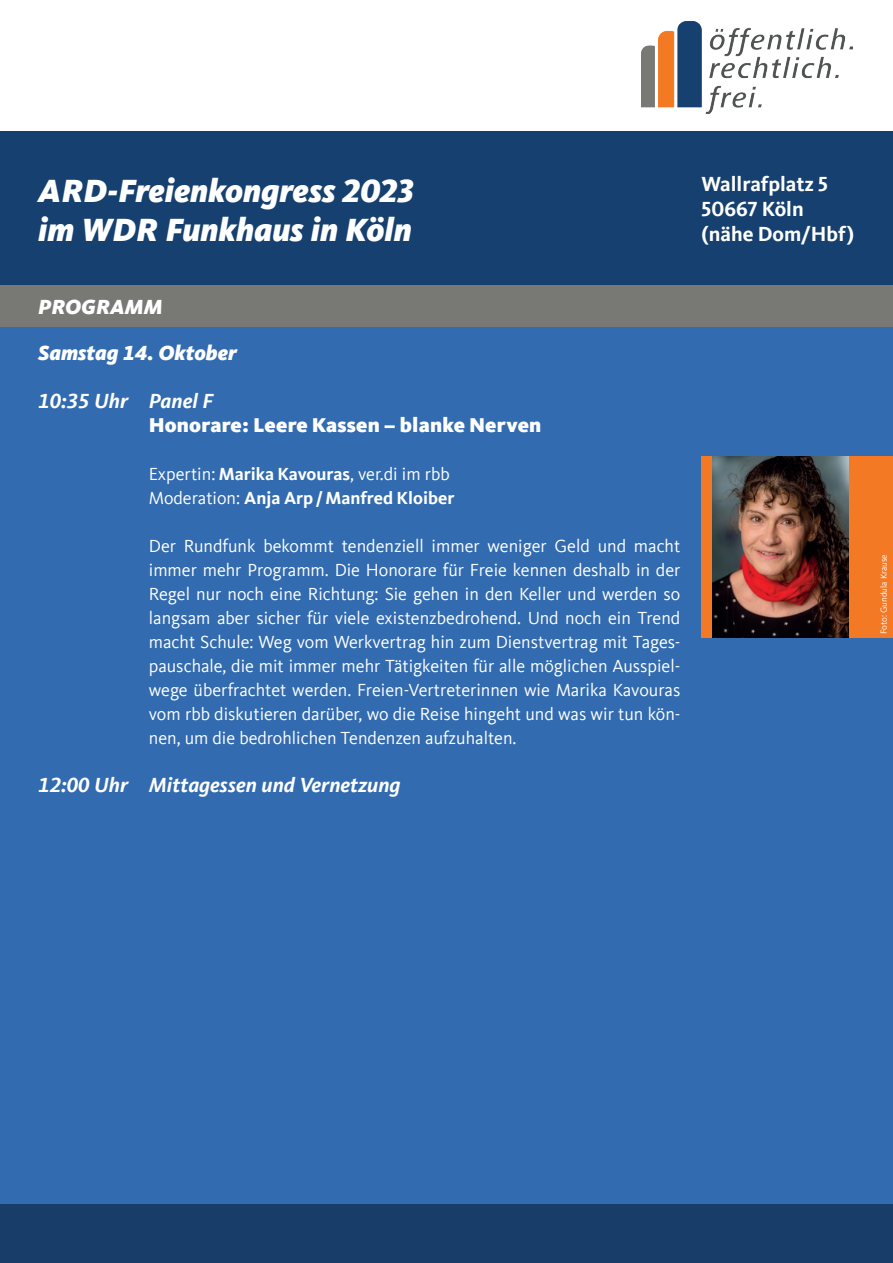
<style>
.page{position:relative;width:893px;height:1263px;background:#fff}
.page>*{position:absolute;margin:0;border:0;box-sizing:border-box;transform-origin:0 0}
.t1{font:italic 900 33px/39.6px "WDR Sans VZP";color:#fff}
.t2{font:italic 700 21px "WDR Sans VZT";color:#fff}
.t3{font:700 21px/25.2px "WDR Sans VZP";color:#fff}
.t4{font:900 21px "WDR Sans VZT";letter-spacing:.01em;color:#fff}
.t5{font:italic 900 21px "WDR Sans VZT";color:#fff}
.t6{font:italic 900 21px "WDR Sans VZP";color:#fff}
.t7{font:18px/24px "WDR Sans VZT";color:#fff;text-align:justify}
.t8{font:700 18px/24px "WDR Sans VZT";color:#fff}
.t9{font:9px "WDR Sans VZT";color:#fff}
.s1{font-weight:400}
</style>
<div class="page">
<img style="left:641px;top:21px;width:211px;height:92px">
<div style="left:0;top:132px;width:893px;height:153px;background:#16406f"></div>
<div style="left:0;top:1203px;width:893px;height:60px;background:#193d69"></div>
<div style="left:0;top:285px;width:893px;height:43px;background:#787875"></div>
<div style="left:0;top:327px;width:893px;height:876px;background:#326bb0"></div>
<div style="left:702px;top:456px;width:191px;height:181px;background:#f47924"></div>
<img style="left:712px;top:456px;width:136px;height:181px">
<h1 class="t1" style="left:38px;top:171px;width:377px">ARD-Freienkongress 2023 im WDR Funkhaus in Köln</h1>
<p class="t3" style="left:702px;top:171px;width:154px">Wallrafplatz 5<br>50667 Köln (nähe Dom/Hbf)</p>
<p class="t6" style="left:38px;top:295px;width:126px">PROGRAMM</p>
<p class="t5" style="left:38px;top:340px;width:200px">Samstag 14. Oktober</p>
<p class="t2" style="left:38px;top:389px;width:91px">10:35 Uhr</p>
<p class="t2" style="left:149px;top:388px;width:66px">Panel F</p>
<p class="t4" style="left:149px;top:412px;width:394px">Honorare: Leere Kassen – blanke Nerven</p>
<p class="t8" style="left:149px;top:462px;width:307px"><span class="s1">Expertin:</span> Marika Kavouras<span class="s1">, ver.di im rbb<br>Moderation:</span> Anja Arp/Manfred Kloiber</p>
<p class="t7" style="left:149px;top:534px;width:533px">Der Rundfunk bekommt tendenziell immer weniger Geld und macht immer mehr Programm. Die Honorare für Freie kennen deshalb in der Regel nur noch eine Richtung: Sie gehen in den Keller und werden so langsam aber sicher für viele existenzbedrohend. Und noch ein Trend macht Schule: Weg vom Werkvertrag hin zum Dienstvertrag mit Tages&shy;pauschale, die mit immer mehr Tätigkeiten für alle möglichen Ausspiel&shy;wege überfrachtet werden. Freien-Vertreterinnen wie Marika Kavouras vom rbb diskutieren darüber, wo die Reise hingeht und was wir tun kön&shy;nen, um die bedrohlichen Tendenzen aufzuhalten.</p>
<p class="t2" style="left:149px;top:772px;width:253px">Mittagessen und Vernetzung</p>
<p class="t2" style="left:38px;top:773px;width:91px">12:00 Uhr</p>
<p class="t9" style="left:879px;top:634px;width:82px;rotate:-90deg">Foto: Gundula Krause</p>
</div>
